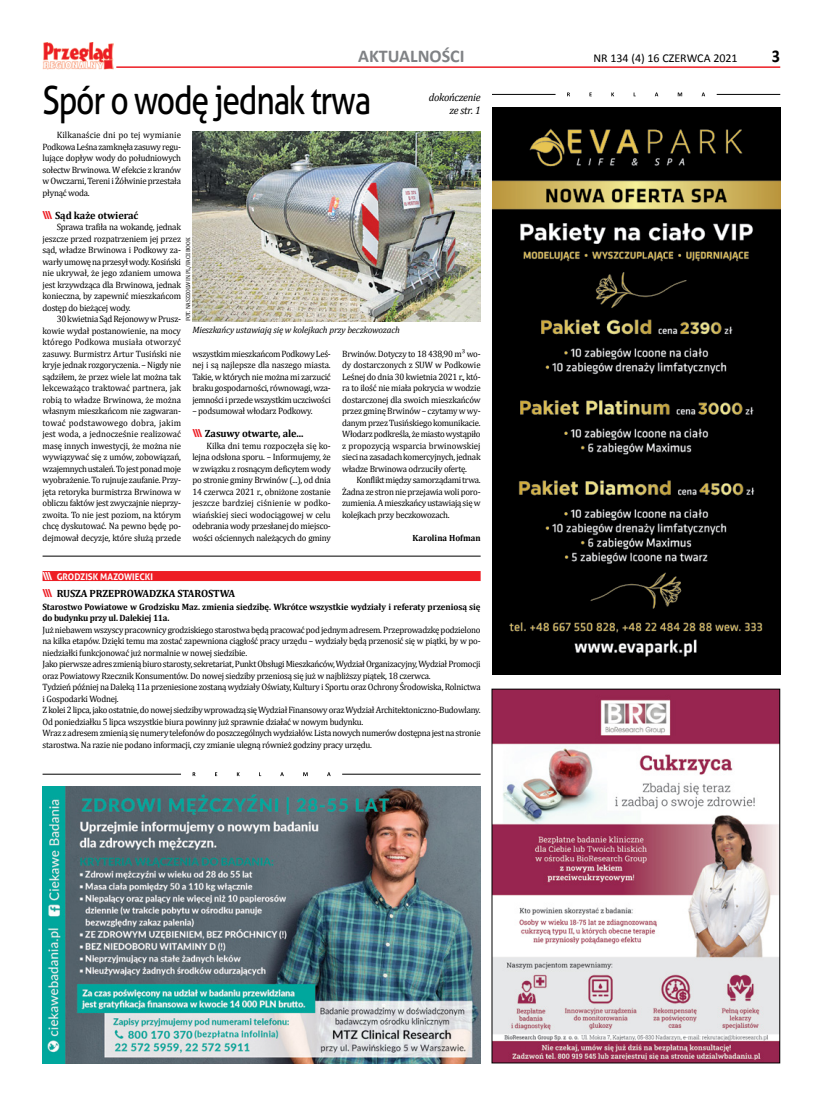
<style>
.page{position:relative;width:820px;height:1106px;background:#fff}
.page>*{position:absolute;margin:0;border:0;box-sizing:border-box;transform-origin:0 0}
.t1{font:39px "Aller";letter-spacing:-.04em;color:#000;scale:.82 1}
.t2{font:700 18px "Calibri";color:#808285}
.t3{font:700 18px "Calibri";color:#000;scale:.9 1}
.t4{font:12px "Calibri";color:#000}
.t5{font:italic 11px/12.5px "Cambria";letter-spacing:-.025em;color:#000;text-align:right;scale:.96 1}
.t6{font:700 10.5px "Cambria";letter-spacing:-.01em;color:#000}
.t7{font:9.2px/11.5px "Cambria";letter-spacing:-.025em;color:#000;text-align:justify;scale:.96 1}
.t8{font:700 9.2px/11.5px "Cambria";letter-spacing:-.005em;color:#000;scale:.95 1}
.t9{font:italic 9.2px "Cambria";letter-spacing:-.015em;color:#000}
.t10{font:700 9.2px "Aller";color:#fff;scale:.96 1}
.t11{font:700 9px "Cambria";color:#000;scale:.96 1}
.t12{font:6px "Cambria";color:#000;scale:.96 1}
.s1{font-family:"Aller";font-size:11px;color:#ed1d24}
.s2{font-size:11px}
</style>
<div class="page">
<hr style="left:116px;top:66px;width:664px;height:2px;background:#ed1d24">
<img style="left:43px;top:42px;width:70px;height:28px">
<img style="left:492px;top:108px;width:288px;height:567px">
<img style="left:43px;top:786px;width:437px;height:277px">
<svg style="left:567px;top:92px;width:137px;height:4px"></svg>
<hr style="left:492px;top:94px;width:63px;height:1px;background:#000">
<hr style="left:716px;top:94px;width:64px;height:1px;background:#000">
<svg style="left:192px;top:772px;width:138px;height:4px"></svg>
<hr style="left:43px;top:774px;width:138px;height:1px;background:#000">
<hr style="left:342px;top:774px;width:138px;height:1px;background:#000">
<img style="left:493px;top:691px;width:284px;height:370px">
<img style="left:192px;top:131px;width:288px;height:191px">
<div style="left:43px;top:571px;width:437px;height:10px;background:#ed1d24"></div>
<hr style="left:43px;top:556px;width:437px;height:1px;background:#000">
<h2 class="t2" style="left:358px;top:45px;width:108px">AKTUALNOŚCI</h2>
<h3 class="t4" style="left:593px;top:51px;width:146px">NR 134 (4) 16 CZERWCA 2021</h3>
<h2 class="t3" style="left:771px;top:45px;width:11px">3</h2>
<h1 class="t1" style="left:43px;top:76px;width:402px">Spór o wodę jednak trwa</h1>
<p class="t5" style="left:428px;top:91px;width:55px">dokończenie ze str. 1</p>
<p class="t7" style="left:43px;top:129px;width:146px;text-indent:14px">Kilkanaście dni po tej wymianie Podkowa Leśna zamknęła zasuwy regu&shy;lujące dopływ wody do południowych sołectw Brwinowa. W efekcie z kranów w Owczarni, Tereni i Żółwinie przestała płynąć woda.</p>
<p class="t6" style="left:43px;top:208px;width:97px"><span class="s1">\\\</span> Sąd każe otwierać</p>
<p class="t7" style="left:43px;top:221px;width:146px;text-indent:14px">Sprawa trafiła na wokandę, jednak jeszcze przed rozpatrzeniem jej przez sąd, władze Brwinowa i Podkowy za&shy;warły umowę na przesył wody. Kosiński nie ukrywał, że jego zdaniem umowa jest krzywdząca dla Brwinowa, jednak konieczna, by zapewnić mieszkańcom dostęp do bieżącej wody.</p>
<p class="t7" style="left:43px;top:313px;width:146px;text-indent:14px">30 kwietnia Sąd Rejonowy w Prusz&shy;kowie wydał postanowienie, na mocy którego Podkowa musiała otworzyć zasuwy. Burmistrz Artur Tusiński nie kryje jednak rozgoryczenia. – Nigdy nie sądziłem, że przez wiele lat można tak lekceważąco traktować partnera, jak robią to władze Brwinowa, że można własnym mieszkańcom nie zagwaran&shy;tować podstawowego dobra, jakim jest woda, a jednocześnie realizować masę innych inwestycji, że można nie wywiązywać się z umów, zobowiązań, wzajemnych ustaleń. To jest ponad moje wyobrażenie. To rujnuje zaufanie. Przy&shy;jęta retoryka burmistrza Brwinowa w obliczu faktów jest zwyczajnie nieprzy&shy;zwoita. To nie jest poziom, na którym chcę dyskutować. Na pewno będę po&shy;dejmował decyzje, które służą przede</p>
<p class="t12" style="left:184px;top:321px;width:89px;rotate:-90deg">FOT. NASZZOLWIN.PL/FACEBOOK</p>
<p class="t9" style="left:192px;top:323px;width:209px">Mieszkańcy ustawiają się w kolejkach przy beczkowozach</p>
<p class="t7" style="left:342px;top:348px;width:146px">Brwinów. Dotyczy to 18 438,90 m³ wo&shy;dy dostarczonych z SUW w Podkowie Leśnej do dnia 30 kwietnia 2021 r., któ&shy;ra to ilość nie miała pokrycia w wodzie dostarczonej dla swoich mieszkańców przez gminę Brwinów – czytamy w wy&shy;danym przez Tusińskiego komunikacie.<br>Włodarz podkreśla, że miasto wystąpiło z propozycją wsparcia brwinowskiej sieci na zasadach komercyjnych, jednak władze Brwinowa odrzuciły ofertę.</p>
<p class="t7" style="left:342px;top:474px;width:146px;text-indent:14px">Konflikt między samorządami trwa.<br>Żadna ze stron nie przejawia woli poro&shy;zumienia. A mieszkańcy ustawiają się w kolejkach przy beczkowozach.</p>
<p class="t11" style="left:412px;top:531px;width:72px">Karolina Hofman</p>
<p class="t7" style="left:192px;top:348px;width:146px">wszystkim mieszkańcom Podkowy Leś&shy;nej i są najlepsze dla naszego miasta.<br>Takie, w których nie można mi zarzucić braku gospodarności, równowagi, wza&shy;jemności i przede wszystkim uczciwości</p>
<p class="t7" style="left:192px;top:405px;width:127px">– podsumował włodarz Podkowy.</p>
<p class="t6" style="left:192px;top:426px;width:112px"><span class="s1">\\\</span> Zasuwy otwarte, ale...</p>
<p class="t7" style="left:192px;top:440px;width:146px;text-indent:14px">Kilka dni temu rozpoczęła się ko&shy;lejna odsłona sporu. – Informujemy, że w związku z rosnącym deficytem wody po stronie gminy Brwinów (...), od dnia 14 czerwca 2021 r., obniżone zostanie jeszcze bardziej ciśnienie w podko&shy;wiańskiej sieci wodociągowej w celu odebrania wody przesłanej do miejsco&shy;wości ościennych należących do gminy</p>
<p class="t10" style="left:43px;top:570px;width:116px"><span class="s2">\\\</span> GRODZISK MAZOWIECKI</p>
<p class="t6" style="left:43px;top:585px;width:194px"><span class="s1">\\\</span> RUSZA PRZEPROWADZKA STAROSTWA</p>
<p class="t8" style="left:43px;top:600px;width:462px">Starostwo Powiatowe w Grodzisku Maz. zmienia siedzibę. Wkrótce wszystkie wydziały i referaty przeniosą się do budynku przy ul. Dalekiej 11a.</p>
<p class="t7" style="left:43px;top:624px;width:457px;text-align:left">Już niebawem wszyscy pracownicy grodziskiego starostwa będą pracować pod jednym adresem. Przeprowadzkę podzielono na kilka etapów. Dzięki temu ma zostać zapewniona ciągłość pracy urzędu – wydziały będą przenosić się w piątki, by w po&shy;niedziałki funkcjonować już normalnie w nowej siedzibie.<br>Jako pierwsze adres zmienią biuro starosty, sekretariat, Punkt Obsługi Mieszkańców, Wydział Organizacyjny, Wydział Promocji oraz Powiatowy Rzecznik Konsumentów. Do nowej siedziby przeniosą się już w najbliższy piątek, 18 czerwca.<br>Tydzień później na Daleką 11a przeniesione zostaną wydziały Oświaty, Kultury i Sportu oraz Ochrony Środowiska, Rolnictwa i Gospodarki Wodnej.<br>Z kolei 2 lipca, jako ostatnie, do nowej siedziby wprowadzą się Wydział Finansowy oraz Wydział Architektoniczno-Budowlany.<br>Od poniedziałku 5 lipca wszystkie biura powinny już sprawnie działać w nowym budynku.<br>Wraz z adresem zmienią się numery telefonów do poszczególnych wydziałów. Lista nowych numerów dostępna jest na stronie starostwa. Na razie nie podano informacji, czy zmianie ulegną również godziny pracy urzędu.</p>
</div>
